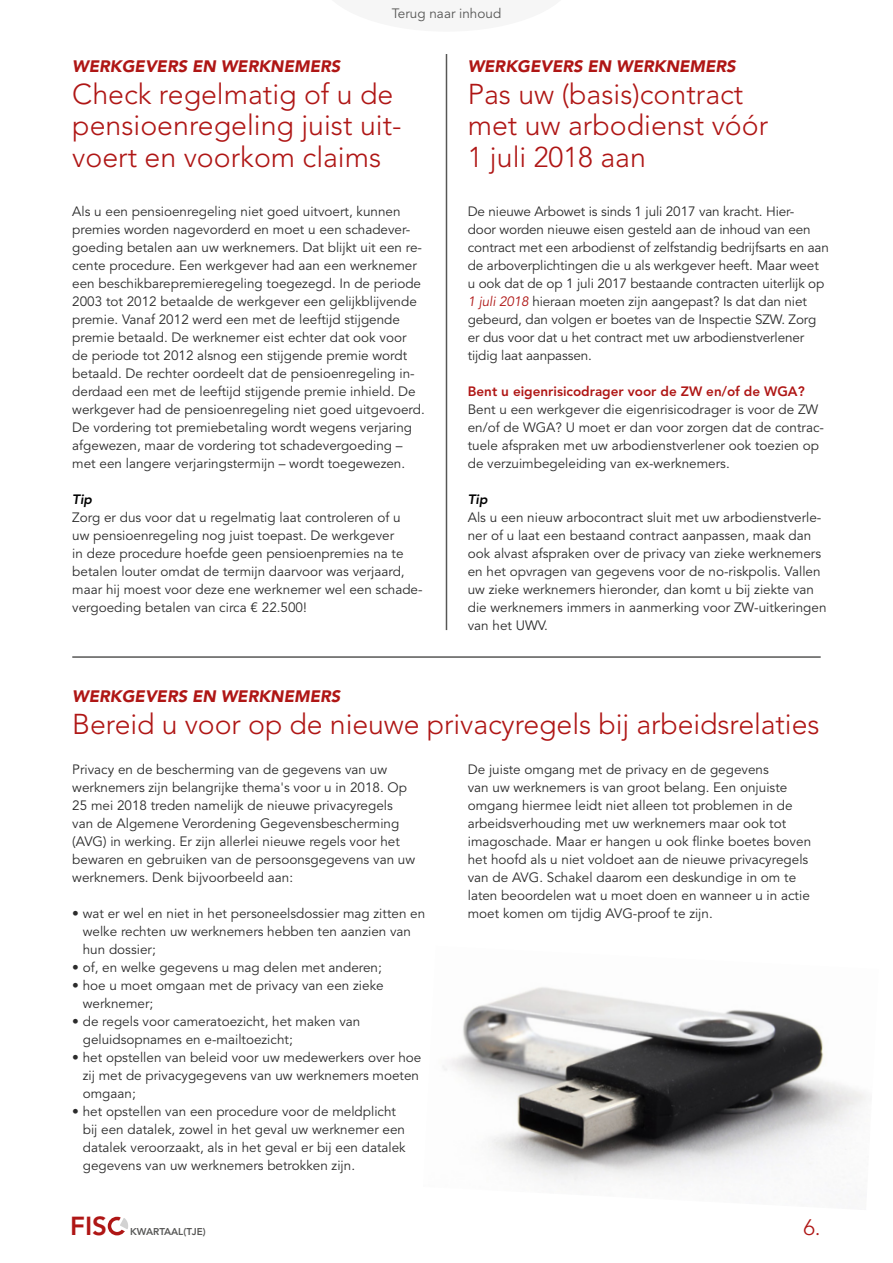
<style>
.page{position:relative;width:893px;height:1263px;background:#fff}
.page>*{position:absolute;margin:0;border:0;box-sizing:border-box;transform-origin:0 0}
.t1{font:300 28.5px/31.5px "Avenir LT";color:#af1615}
.t2{font:800 25.95px "Avenir LT";color:#af1615}
.t3{font:300 22.2px "Avenir LT";color:#af1615}
.t4{font:italic 900 16.5px "Avenir LT";color:#af1615}
.t5{font:13.5px/18px "Avenir LT";color:#2c2c2c}
.t6{font:800 13.5px "Avenir LT";color:#af1615}
.t7{font:13.5px "Avenir LT";color:#575756}
.t8{font:italic 800 13.5px "Avenir LT";color:#000}
.t9{font:800 9.9px "Avenir LT";color:#575756}
.s1{font-style:italic;color:#af1615}
</style>
<div class="page">
<div style="left:108px;top:1217px;width:18px;height:18px;border:3px solid #af1615;border-radius:50%"></div>
<svg style="left:114px;top:1216px;width:14px;height:19px"></svg>
<img style="left:443px;top:987px;width:423px;height:197px">
<hr style="left:446px;top:54px;width:1px;height:576px;background:#575756">
<hr style="left:72px;top:656px;width:749px;height:2px;background:#575756">
<p class="t7" style="left:392px;top:5px;width:111px">Terug naar inhoud</p>
<p class="t4" style="left:72px;top:56px;width:269px">WERKGEVERS EN WERKNEMERS</p>
<h1 class="t1" style="left:72px;top:78px;width:331px">Check regelmatig of u de pensioenregeling juist uit&shy;voert en voorkom claims</h1>
<p class="t5" style="left:72px;top:203px;width:354px">Als u een pensioenregeling niet goed uitvoert, kunnen premies worden nagevorderd en moet u een schadever&shy;goeding betalen aan uw werknemers. Dat blijkt uit een re&shy;cente procedure. Een werkgever had aan een werknemer een beschikbarepremieregeling toegezegd. In de periode 2003 tot 2012 betaalde de werkgever een gelijkblijvende premie. Vanaf 2012 werd een met de leeftijd stijgende premie betaald. De werknemer eist echter dat ook voor de periode tot 2012 alsnog een stijgende premie wordt betaald. De rechter oordeelt dat de pensioenregeling in&shy;derdaad een met de leeftijd stijgende premie inhield. De werkgever had de pensioenregeling niet goed uitgevoerd.<br>De vordering tot premiebetaling wordt wegens verjaring afgewezen, maar de vordering tot schadevergoeding – met een langere verjaringstermijn – wordt toegewezen.</p>
<p class="t8" style="left:72px;top:491px;width:21px">Tip</p>
<p class="t5" style="left:72px;top:509px;width:351px">Zorg er dus voor dat u regelmatig laat controleren of u<br>uw pensioenregeling nog juist toepast. De werkgever<br>in deze procedure hoefde geen pensioenpremies na te betalen louter omdat de termijn daarvoor was verjaard, maar hij moest voor deze ene werknemer wel een schade&shy;vergoeding betalen van circa € 22.500!</p>
<p class="t4" style="left:468px;top:56px;width:269px">WERKGEVERS EN WERKNEMERS</p>
<h1 class="t1" style="left:468px;top:78px;width:302px">Pas uw (basis)contract met uw arbodienst vóór<br>1 juli 2018 aan</h1>
<p class="t5" style="left:468px;top:203px;width:363px">De nieuwe Arbowet is sinds 1 juli 2017 van kracht. Hier-<br>door worden nieuwe eisen gesteld aan de inhoud van een contract met een arbodienst of zelfstandig bedrijfsarts en aan de arboverplichtingen die u als werkgever heeft. Maar weet u ook dat de op 1 juli 2017 bestaande contracten uiterlijk op <span class="s1">1 juli 2018</span> hieraan moeten zijn aangepast? Is dat dan niet gebeurd, dan volgen er boetes van de Inspectie SZW. Zorg er dus voor dat u het contract met uw arbodienstverlener tijdig laat aanpassen.</p>
<p class="t6" style="left:468px;top:383px;width:338px">Bent u eigenrisicodrager voor de ZW en/of de WGA?</p>
<p class="t5" style="left:468px;top:401px;width:358px">Bent u een werkgever die eigenrisicodrager is voor de ZW en/of de WGA? U moet er dan voor zorgen dat de contrac&shy;tuele afspraken met uw arbodienstverlener ook toezien op de verzuimbegeleiding van ex-werknemers.</p>
<p class="t8" style="left:468px;top:491px;width:21px">Tip</p>
<p class="t5" style="left:468px;top:509px;width:360px">Als u een nieuw arbocontract sluit met uw arbodienstverle&shy;ner of u laat een bestaand contract aanpassen, maak dan ook alvast afspraken over de privacy van zieke werknemers en het opvragen van gegevens voor de no-riskpolis. Vallen uw zieke werknemers hieronder, dan komt u bij ziekte van die werknemers immers in aanmerking voor ZW-uitkeringen van het UWV.</p>
<p class="t4" style="left:72px;top:686px;width:269px">WERKGEVERS EN WERKNEMERS</p>
<h1 class="t1" style="left:72px;top:708px;width:749px">Bereid u voor op de nieuwe privacyregels bij arbeidsrelaties</h1>
<p class="t5" style="left:468px;top:761px;width:345px">De juiste omgang met de privacy en de gegevens<br>van uw werknemers is van groot belang. Een onjuiste omgang hiermee leidt niet alleen tot problemen in de arbeidsverhouding met uw werknemers maar ook tot imagoschade. Maar er hangen u ook flinke boetes boven het hoofd als u niet voldoet aan de nieuwe privacyregels van de AVG. Schakel daarom een deskundige in om te laten beoordelen wat u moet doen en wanneer u in actie moet komen om tijdig AVG-proof te zijn.</p>
<p class="t5" style="left:72px;top:761px;width:344px">Privacy en de bescherming van de gegevens van uw werknemers zijn belangrijke thema's voor u in 2018. Op 25 mei 2018 treden namelijk de nieuwe privacyregels van de Algemene Verordening Gegevensbescherming (AVG) in werking. Er zijn allerlei nieuwe regels voor het bewaren en gebruiken van de persoonsgegevens van uw werknemers. Denk bijvoorbeeld aan:</p>
<p class="t5" style="left:83px;top:905px;width:344px;text-indent:-11px">• wat er wel en niet in het personeelsdossier mag zitten en welke rechten uw werknemers hebben ten aanzien van hun dossier;</p>
<p class="t5" style="left:72px;top:959px;width:311px">• of, en welke gegevens u mag delen met anderen;</p>
<p class="t5" style="left:83px;top:977px;width:302px;text-indent:-11px">• hoe u moet omgaan met de privacy van een zieke werknemer;</p>
<p class="t5" style="left:83px;top:1013px;width:279px;text-indent:-11px">• de regels voor cameratoezicht, het maken van geluidsopnames en e-mailtoezicht;</p>
<p class="t5" style="left:83px;top:1049px;width:340px;text-indent:-11px">• het opstellen van beleid voor uw medewerkers over hoe zij met de privacygegevens van uw werknemers moeten omgaan;</p>
<p class="t5" style="left:83px;top:1103px;width:324px;text-indent:-11px">• het opstellen van een procedure voor de meldplicht bij een datalek, zowel in het geval uw werknemer een datalek veroorzaakt, als in het geval er bij een datalek gegevens van uw werknemers betrokken zijn.</p>
<h2 class="t2" style="left:70px;top:1210px;width:38px">FIS</h2>
<p class="t9" style="left:130px;top:1226px;width:77px">KWARTAAL(TJE)</p>
<h3 class="t3" style="left:803px;top:1214px;width:19px">6.</h3>
</div>
